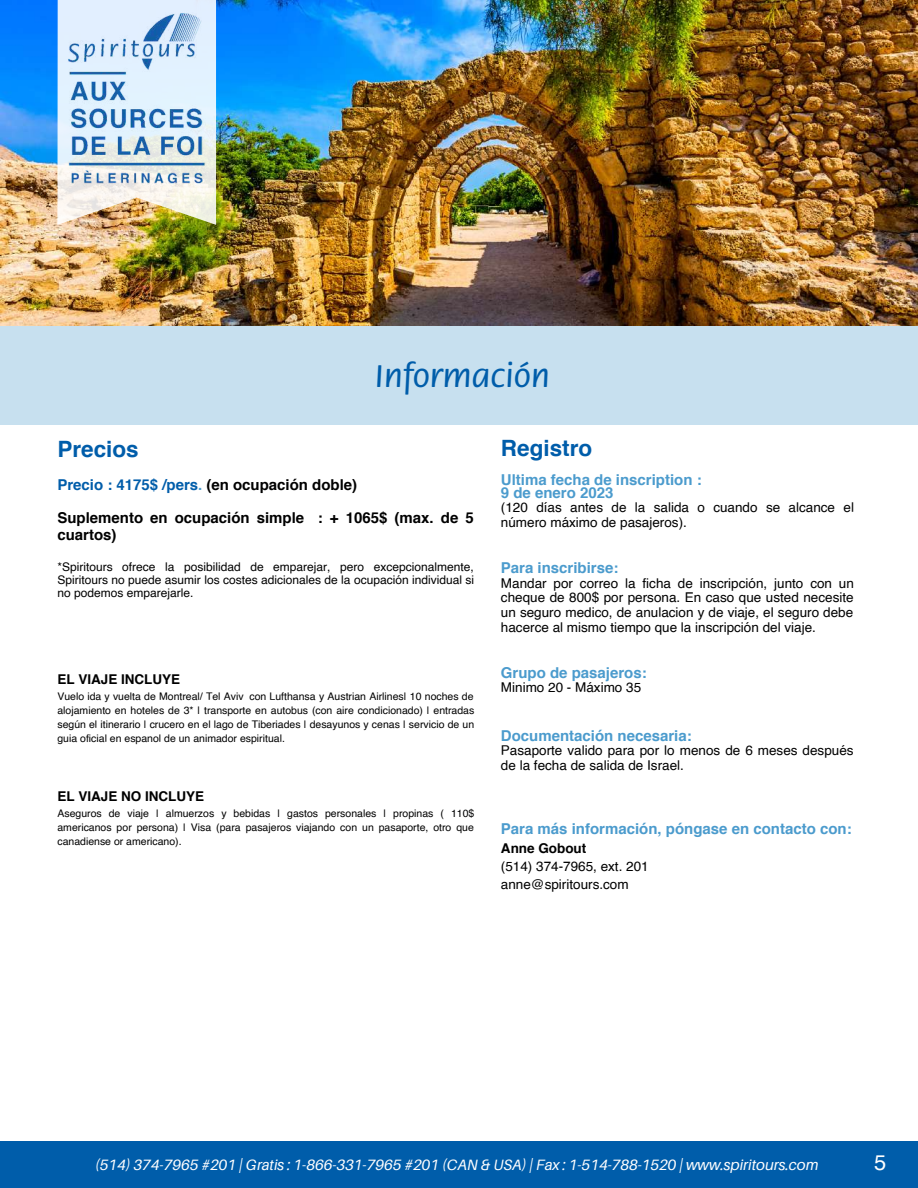
<style>
.page{position:relative;width:918px;height:1188px;background:#fff}
.page>*{position:absolute;margin:0;border:0;box-sizing:border-box;transform-origin:0 0}
.t1{font:500 34.5px "Flora Std";color:#005daa}
.t2{font:700 22.5px "Helvetica";color:#005daa}
.t3{font:21.75px "Helvetica";color:#fff}
.t4{font:700 15px/12.3px "Helvetica";color:#4b9bcd}
.t5{font:italic 15px "Aileron";color:#fff}
.t6{font:700 15px/16.6px "Helvetica";color:#000}
.t7{font:13.5px/14.7px "Helvetica";color:#000}
.t8{font:700 13.5px "Helvetica";color:#000}
.t9{font:12px/13.2px "Helvetica";color:#000;text-align:justify}
.t10{font:10.5px/14px "Helvetica";color:#000;text-align:justify}
.s1{color:#005daa}
.s2{color:#4b9bcd}
</style>
<div class="page">
<div style="left:0;top:1141px;width:918px;height:47px;background:#005daa"></div>
<img style="left:0;top:0;width:918px;height:326px">
<div style="left:0;top:326px;width:918px;height:99px;background:#c7e0ef"></div>
<img style="left:57px;top:0;width:159px;height:225px">
<img style="left:68px;top:9px;width:138px;height:179px">
<h1 class="t1" style="left:375px;top:361px;width:177px">Información</h1>
<h2 class="t2" style="left:57px;top:440px;width:83px">Precios</h2>
<h3 class="t6" style="left:57px;top:478px;width:301px"><span class="s1">Precio : 4175$ /pers</span><span class="s2">.</span> (en ocupación doble)</h3>
<h3 class="t6" style="left:57px;top:511px;width:418px">Suplemento en ocupación simple : + 1065$ (max. de 5 cuartos)</h3>
<p class="t9" style="left:57px;top:561px;width:418px">*Spiritours ofrece la posibilidad de emparejar, pero excepcionalmente, Spiritours no puede asumir los costes adicionales de la ocupación individual si no podemos emparejarle.</p>
<p class="t8" style="left:57px;top:674px;width:124px">EL VIAJE INCLUYE</p>
<p class="t10" style="left:57px;top:690px;width:418px">Vuelo ida y vuelta de Montreal/ Tel Aviv con Lufthansa y Austrian Airlines| 10 noches de alojamiento en hoteles de 3* | transporte en autobus (con aire condicionado) | entradas según el itinerario | crucero en el lago de Tiberiades | desayunos y cenas | servicio de un guia oficial en espanol de un animador espiritual.</p>
<p class="t8" style="left:57px;top:790px;width:148px">EL VIAJE NO INCLUYE</p>
<p class="t10" style="left:57px;top:807px;width:419px">Aseguros de viaje | almuerzos y bebidas | gastos personales | propinas ( 110$ americanos por persona) | Visa (para pasajeros viajando con un pasaporte, otro que canadiense or americano).</p>
<h2 class="t2" style="left:501px;top:439px;width:93px">Registro</h2>
<h3 class="t4" style="left:501px;top:475px;width:202px">Ultima fecha de inscription :<br>9 de enero 2023</h3>
<p class="t7" style="left:501px;top:501px;width:355px">(120 días antes de la salida o cuando se alcance el número máximo de pasajeros).</p>
<h3 class="t4" style="left:501px;top:563px;width:119px">Para inscribirse:</h3>
<p class="t7" style="left:501px;top:577px;width:355px;text-align:justify">Mandar por correo la ficha de inscripción, junto con un cheque de 800$ por persona. En caso que usted necesite un seguro medico, de anulacion y de viaje, el seguro debe hacerce al mismo tiempo que la inscripción del viaje.</p>
<h3 class="t4" style="left:501px;top:668px;width:147px">Grupo de pasajeros:</h3>
<p class="t7" style="left:501px;top:681px;width:142px">Minimo 20 - Máximo 35</p>
<h3 class="t4" style="left:501px;top:731px;width:192px">Documentación necesaria:</h3>
<p class="t7" style="left:501px;top:744px;width:354px">Pasaporte valido para por lo menos de 6 meses después de la fecha de salida de Israel.</p>
<h3 class="t4" style="left:501px;top:824px;width:352px">Para más información, póngase en contacto con:</h3>
<p class="t8" style="left:501px;top:843px;width:87px">Anne Gobout</p>
<p class="t7" style="left:501px;top:859px;width:149px;line-height:18px">(514) 374-7965, ext. 201 anne@spiritours.com</p>
<h3 class="t5" style="left:95px;top:1155px;width:725px">(514) 374-7965 #201 | Gratis : 1-866-331-7965 #201 (CAN &amp; USA) | Fax : 1-514-788-1520 | www.spiritours.com</h3>
<h3 class="t3" style="left:874px;top:1154px;width:14px">5</h3>
</div>
